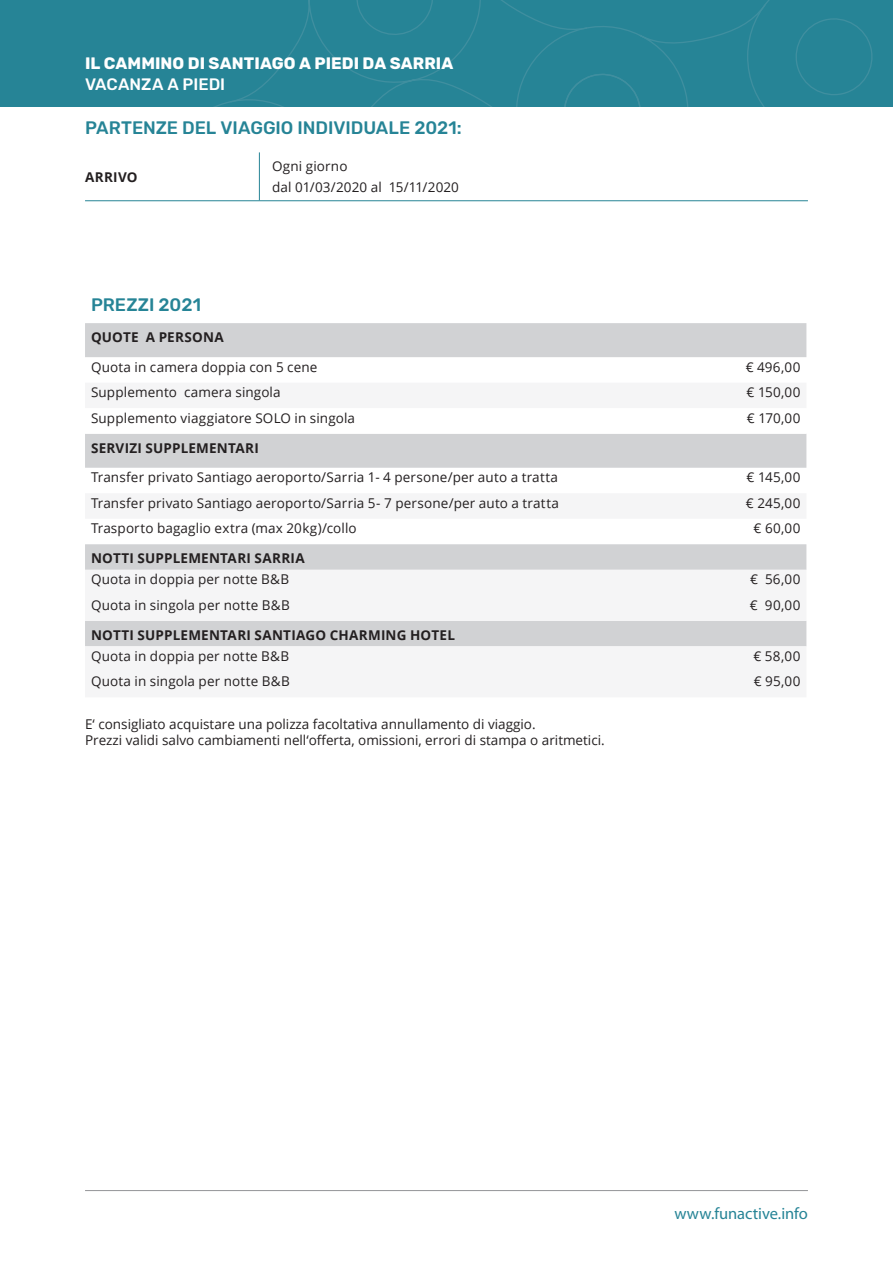
<style>
.page{position:relative;width:893px;height:1263px;background:#fff}
.page>*{position:absolute;margin:0;border:0;box-sizing:border-box;transform-origin:0 0}
.t1{font:500 18px "Rubik";letter-spacing:-.005em;color:#268496}
.t2{font:700 16.5px "Rubik";letter-spacing:.005em;color:#fff}
.t3{font:16.5px "Myriad Pro";letter-spacing:-.005em;color:#268496}
.t4{font:500 16.5px "Rubik";color:#fff}
.T_Open_Sans_9_14{font:13.5px/21px "Open Sans";letter-spacing:.01em;color:#231f20}
.T_Open_Sans_9_14-2{font:700 13.5px "Open Sans";letter-spacing:.02em;color:#231f20}
</style>
<div class="page">
<div style="left:0;top:0;width:893px;height:106px;background:#268496"></div>
<svg style="left:216px;top:0;width:657px;height:106px"></svg>
<hr style="left:85px;top:1190px;width:723px;height:1px;background:#939598">
<hr style="left:259px;top:152px;width:1px;height:49px;background:#268496">
<hr style="left:85px;top:200px;width:174px;height:1px;background:#268496">
<hr style="left:259px;top:200px;width:549px;height:1px;background:#268496">
<div style="left:85px;top:323px;width:721px;height:34px;background:#d1d2d4"></div>
<svg style="left:85px;top:434px;width:721px;height:213px"></svg>
<p class="t2" style="left:85px;top:53px;width:370px">IL CAMMINO DI SANTIAGO A PIEDI DA SARRIA</p>
<p class="t4" style="left:85px;top:74px;width:142px">VACANZA A PIEDI</p>
<p class="t1" style="left:85px;top:117px;width:378px">PARTENZE DEL VIAGGIO INDIVIDUALE 2021:</p>
<p class="T_Open_Sans_9_14-2" style="left:85px;top:167px;width:54px">ARRIVO</p>
<p class="T_Open_Sans_9_14" style="left:272px;top:155px;width:188px">Ogni giorno<br>dal 01/03/2020 al 15/11/2020</p>
<p class="t1" style="left:91px;top:295px;width:112px">PREZZI 2021</p>
<p class="T_Open_Sans_9_14-2" style="left:91px;top:328px;width:134px">QUOTE A PERSONA</p>
<p class="T_Open_Sans_9_14" style="left:91px;top:356px;width:228px">Quota in camera doppia con 5 cene</p>
<p class="T_Open_Sans_9_14" style="left:746px;top:356px;width:56px">€ 496,00</p>
<p class="T_Open_Sans_9_14" style="left:91px;top:381px;width:191px">Supplemento camera singola</p>
<p class="T_Open_Sans_9_14" style="left:747px;top:381px;width:55px">€ 150,00</p>
<p class="T_Open_Sans_9_14" style="left:91px;top:407px;width:266px">Supplemento viaggiatore SOLO in singola</p>
<p class="T_Open_Sans_9_14" style="left:747px;top:407px;width:55px">€ 170,00</p>
<p class="T_Open_Sans_9_14-2" style="left:91px;top:438px;width:169px">SERVIZI SUPPLEMENTARI</p>
<p class="T_Open_Sans_9_14" style="left:91px;top:467px;width:469px">Transfer privato Santiago aeroporto/Sarria 1- 4 persone/per auto a tratta</p>
<p class="T_Open_Sans_9_14" style="left:747px;top:467px;width:55px">€ 145,00</p>
<p class="T_Open_Sans_9_14" style="left:91px;top:492px;width:469px">Transfer privato Santiago aeroporto/Sarria 5- 7 persone/per auto a tratta</p>
<p class="T_Open_Sans_9_14" style="left:746px;top:492px;width:56px">€ 245,00</p>
<p class="T_Open_Sans_9_14" style="left:91px;top:518px;width:267px">Trasporto bagaglio extra (max 20kg)/collo</p>
<p class="T_Open_Sans_9_14" style="left:754px;top:518px;width:48px">€ 60,00</p>
<p class="T_Open_Sans_9_14-2" style="left:91px;top:549px;width:215px">NOTTI SUPPLEMENTARI SARRIA</p>
<p class="T_Open_Sans_9_14" style="left:91px;top:569px;width:200px">Quota in doppia per notte B&amp;B</p>
<p class="T_Open_Sans_9_14" style="left:750px;top:569px;width:52px">€ 56,00</p>
<p class="T_Open_Sans_9_14" style="left:91px;top:594px;width:200px">Quota in singola per notte B&amp;B</p>
<p class="T_Open_Sans_9_14" style="left:750px;top:594px;width:52px">€ 90,00</p>
<p class="T_Open_Sans_9_14-2" style="left:91px;top:625px;width:365px">NOTTI SUPPLEMENTARI SANTIAGO CHARMING HOTEL</p>
<p class="T_Open_Sans_9_14" style="left:91px;top:645px;width:200px">Quota in doppia per notte B&amp;B</p>
<p class="T_Open_Sans_9_14" style="left:753px;top:645px;width:48px">€ 58,00</p>
<p class="T_Open_Sans_9_14" style="left:91px;top:671px;width:200px">Quota in singola per notte B&amp;B</p>
<p class="T_Open_Sans_9_14" style="left:754px;top:671px;width:48px">€ 95,00</p>
<p class="T_Open_Sans_9_14" style="left:85px;top:713px;width:452px">E‘ consigliato acquistare una polizza facoltativa annullamento di viaggio.</p>
<p class="T_Open_Sans_9_14" style="left:85px;top:729px;width:521px">Prezzi validi salvo cambiamenti nell‘offerta, omissioni, errori di stampa o aritmetici.</p>
<p class="t3" style="left:674px;top:1203px;width:135px">www.funactive.info</p>
</div>
